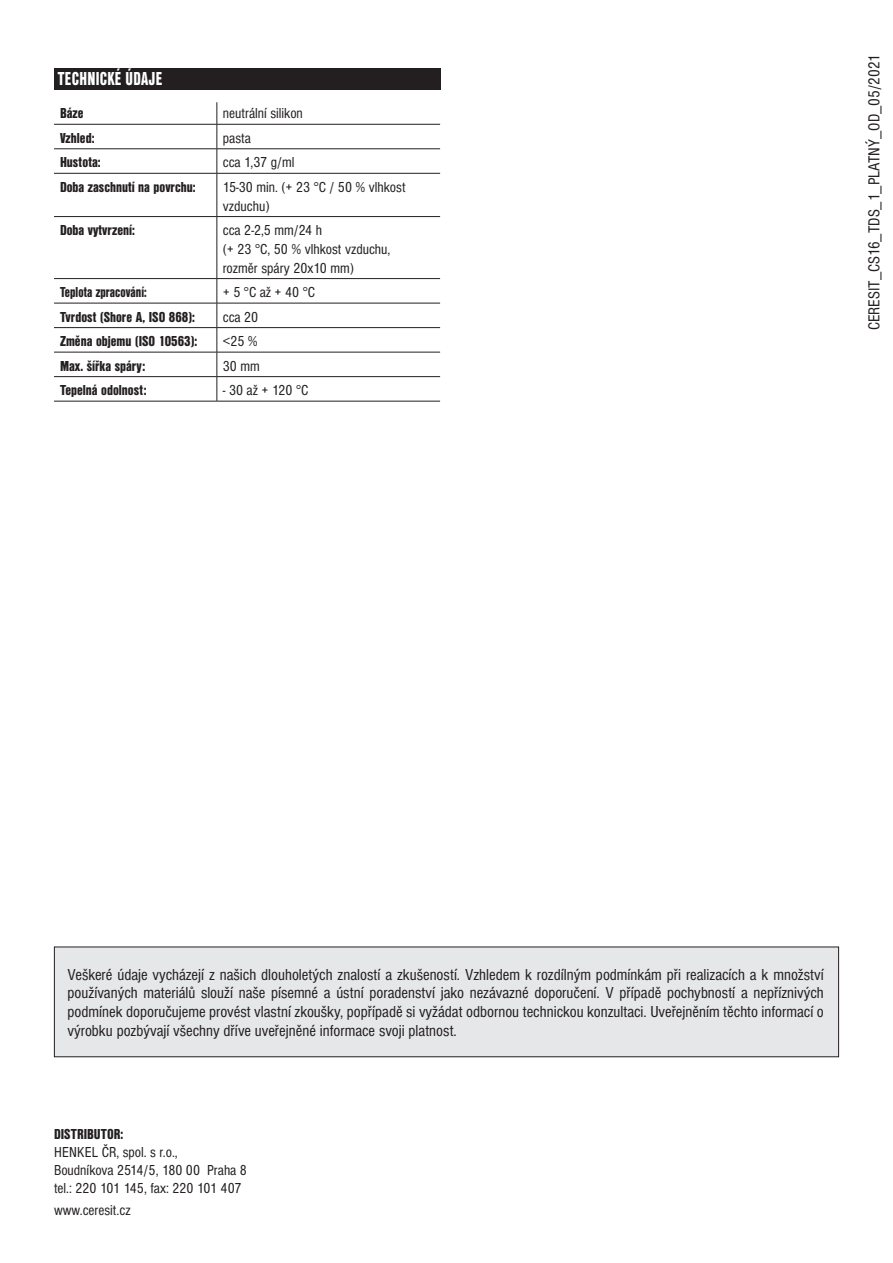
<style>
.page{position:relative;width:893px;height:1263px;background:#fff}
.page>*{position:absolute;margin:0;border:0;box-sizing:border-box;transform-origin:0 0}
.t1{font:19.5px "Nimbus Sans DOT Blac Cond";letter-spacing:.015em;color:#fff;scale:.85 1}
.t2{font:condensed 16.5px/18.8px "Nimbus Sans DOT";color:#231f20;text-align:justify}
.t3{font:condensed 15px/18.8px "Nimbus Sans DOT";color:#231f20}
.t4{font:15px "Nimbus Sans DOT Blac Cond";color:#231f20}
.t5{font:15px "Nimbus Sans DOT Blac Cond";color:#231f20;scale:.91 1}
</style>
<div class="page">
<div style="left:54px;top:947px;width:785px;height:110px;background:#e6e7e9"></div>
<div style="left:54px;top:946px;width:785px;height:111px;border:1px solid #231f20"></div>
<div style="left:54px;top:68px;width:386px;height:22px;background:#231f20"></div>
<hr style="left:54px;top:124px;width:163px;height:1px;background:#231f20">
<hr style="left:217px;top:124px;width:223px;height:1px;background:#231f20">
<hr style="left:54px;top:149px;width:163px;height:1px;background:#231f20">
<hr style="left:217px;top:149px;width:223px;height:1px;background:#231f20">
<svg style="left:217px;top:102px;width:1px;height:71px"></svg>
<hr style="left:54px;top:173px;width:163px;height:1px;background:#231f20">
<hr style="left:217px;top:173px;width:223px;height:1px;background:#231f20">
<hr style="left:217px;top:173px;width:1px;height:43px;background:#231f20">
<hr style="left:217px;top:217px;width:1px;height:61px;background:#231f20">
<svg style="left:217px;top:279px;width:1px;height:122px"></svg>
<hr style="left:54px;top:216px;width:163px;height:1px;background:#231f20">
<hr style="left:217px;top:216px;width:223px;height:1px;background:#231f20">
<hr style="left:217px;top:303px;width:223px;height:1px;background:#231f20">
<hr style="left:54px;top:352px;width:163px;height:1px;background:#231f20">
<hr style="left:217px;top:352px;width:223px;height:1px;background:#231f20">
<hr style="left:54px;top:376px;width:163px;height:1px;background:#231f20">
<hr style="left:217px;top:376px;width:223px;height:1px;background:#231f20">
<hr style="left:54px;top:401px;width:163px;height:1px;background:#231f20">
<hr style="left:217px;top:401px;width:223px;height:1px;background:#231f20">
<hr style="left:54px;top:278px;width:163px;height:1px;background:#231f20">
<hr style="left:217px;top:278px;width:223px;height:1px;background:#231f20">
<hr style="left:54px;top:303px;width:163px;height:1px;background:#231f20">
<hr style="left:54px;top:327px;width:163px;height:1px;background:#231f20">
<hr style="left:217px;top:327px;width:223px;height:1px;background:#231f20">
<p class="t1" style="left:58px;top:68px;width:124px">TECHNICKÉ ÚDAJE</p>
<p class="t4" style="left:60px;top:105px;width:25px">Báze</p>
<p class="t3" style="left:223px;top:104px;width:82px">neutrální silikon</p>
<p class="t4" style="left:60px;top:129px;width:36px">Vzhled:</p>
<p class="t3" style="left:223px;top:129px;width:30px">pasta</p>
<p class="t4" style="left:60px;top:154px;width:42px">Hustota:</p>
<p class="t3" style="left:223px;top:153px;width:73px">cca 1,37 g/ml</p>
<p class="t4" style="left:60px;top:178px;width:137px">Doba zaschnutí na povrchu:</p>
<p class="t3" style="left:223px;top:178px;width:184px">15-30 min. (+ 23 °C / 50 % vlhkost vzduchu)</p>
<p class="t4" style="left:60px;top:222px;width:76px">Doba vytvrzení:</p>
<p class="t3" style="left:223px;top:221px;width:169px">cca 2-2,5 mm/24 h<br>(+ 23 °C, 50 % vlhkost vzduchu, rozměr spáry 20x10 mm)</p>
<p class="t5" style="left:60px;top:284px;width:97px">Teplota zpracování:</p>
<p class="t3" style="left:223px;top:283px;width:94px">+ 5 °C až + 40 °C</p>
<p class="t4" style="left:60px;top:308px;width:136px">Tvrdost (Shore A, ISO 868):</p>
<p class="t3" style="left:223px;top:308px;width:37px">cca 20</p>
<p class="t4" style="left:60px;top:333px;width:139px">Změna objemu (ISO 10563):</p>
<p class="t3" style="left:223px;top:332px;width:37px">&lt;25 %</p>
<p class="t4" style="left:60px;top:357px;width:87px">Max. šířka spáry:</p>
<p class="t3" style="left:223px;top:357px;width:38px">30 mm</p>
<p class="t4" style="left:60px;top:382px;width:88px">Tepelná odolnost:</p>
<p class="t3" style="left:223px;top:381px;width:87px">- 30 až + 120 °C</p>
<p class="t2" style="left:865px;top:330px;width:277px;rotate:-90deg">CERESIT_CS16_TDS_1_PLATNÝ_OD_05/2021</p>
<p class="t2" style="left:68px;top:965px;width:758px">Veškeré údaje vycházejí z našich dlouholetých znalostí a zkušeností. Vzhledem k rozdílným podmínkám při realizacích a k množství používaných materiálů slouží naše písemné a ústní poradenství jako nezávazné doporučení. V případě pochybností a nepříznivých podmínek doporučujeme provést vlastní zkoušky, popřípadě si vyžádat odbornou technickou konzultaci. Uveřejněním těchto informací o výrobku pozbývají všechny dříve uveřejněné informace svoji platnost.</p>
<p class="t4" style="left:54px;top:1126px;width:71px">DISTRIBUTOR:</p>
<p class="t3" style="left:54px;top:1144px;width:195px;line-height:18px">HENKEL ČR, spol. s r.o.,<br>Boudníkova 2514/5, 180 00 Praha 8 tel.: 220 101 145, fax: 220 101 407</p>
<p class="t3" style="left:54px;top:1201px;width:78px">www.ceresit.cz</p>
</div>
